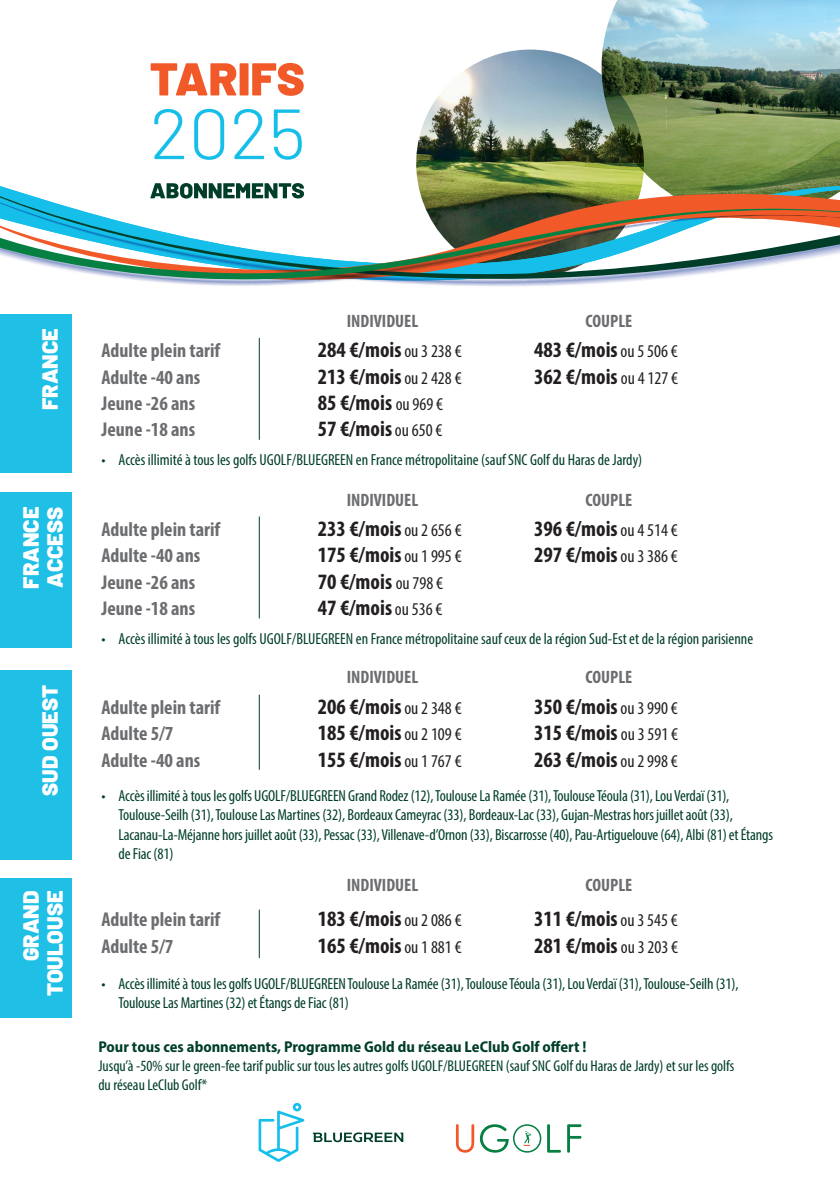
<style>
.page{position:relative;width:840px;height:1191px;background:#fff}
.page>*{position:absolute;margin:0;border:0;box-sizing:border-box;transform-origin:0 0}
.t1{font:700 condensed 22px "Myriad Pro";color:#231f20}
.t2{font:900 22px/24px "Barlow";color:#fff}
.t3{font:700 condensed 20px "Myriad Pro";color:#6c6d70}
.t4{font:700 condensed 18px "Myriad Pro";color:#6c6d70}
.t5{font:condensed 16px/19.2px "Myriad Pro";letter-spacing:-.01em;color:#003e29}
.t6{font:condensed 15.6px/18.8px "Myriad Pro";color:#003e29}
.t7{font:700 semi-condensed 15.6px "Myriad Pro";color:#003e29}
.s1{font-weight:400;font-size:18px}
</style>
<div class="page">
<img style="left:416px;top:50px;width:179px;height:123px">
<img style="left:595px;top:0;width:244px;height:173px">
<svg style="left:150px;top:63px;width:86px;height:32px"></svg>
<div style="left:239px;top:63px;width:9px;height:32px;background:#f15929"></div>
<svg style="left:252px;top:63px;width:51px;height:33px"></svg>
<svg style="left:154px;top:109px;width:30px;height:50px"></svg>
<svg style="left:194px;top:109px;width:30px;height:51px"></svg>
<svg style="left:234px;top:109px;width:30px;height:50px"></svg>
<svg style="left:274px;top:109px;width:27px;height:51px"></svg>
<svg style="left:0;top:173px;width:839px;height:33px"></svg>
<svg style="left:130px;top:279px;width:523px;height:8px"></svg>
<svg style="left:0;top:206px;width:839px;height:73px"></svg>
<svg style="left:313px;top:1132px;width:90px;height:10px"></svg>
<svg style="left:258px;top:1102px;width:46px;height:60px"></svg>
<svg style="left:547px;top:1124px;width:13px;height:28px"></svg>
<svg style="left:567px;top:1124px;width:14px;height:28px"></svg>
<svg style="left:455px;top:1124px;width:86px;height:28px"></svg>
<div style="left:0;top:314px;width:71px;height:158px;background:#20c0e6"></div>
<hr style="left:259px;top:338px;width:1px;height:102px;background:#003e29">
<div style="left:0;top:492px;width:71px;height:156px;background:#20c0e6"></div>
<hr style="left:259px;top:516px;width:1px;height:102px;background:#003e29">
<div style="left:0;top:670px;width:71px;height:189px;background:#20c0e6"></div>
<hr style="left:259px;top:694px;width:1px;height:75px;background:#003e29">
<div style="left:0;top:878px;width:71px;height:139px;background:#20c0e6"></div>
<hr style="left:259px;top:909px;width:1px;height:49px;background:#003e29">
<h1 class="t2" style="left:38px;top:410px;width:83px;rotate:-90deg">FRANCE</h1>
<h1 class="t2" style="left:19px;top:588px;width:83px;rotate:-90deg">FRANCE<br>ACCESS</h1>
<h1 class="t2" style="left:38px;top:795px;width:112px;rotate:-90deg">SUD OUEST</h1>
<h1 class="t2" style="left:19px;top:996px;width:107px;text-align:right;rotate:-90deg">GRAND<br>TOULOUSE</h1>
<p class="t4" style="left:346px;top:310px;width:73px">INDIVIDUEL</p>
<p class="t4" style="left:585px;top:310px;width:48px">COUPLE</p>
<p class="t3" style="left:101px;top:338px;width:120px">Adulte plein tarif</p>
<h1 class="t1" style="left:317px;top:336px;width:145px">284 €/mois <span class="s1">ou 3 238 €</span></h1>
<h1 class="t1" style="left:533px;top:336px;width:145px">483 €/mois <span class="s1">ou 5 506 €</span></h1>
<p class="t3" style="left:101px;top:364px;width:100px">Adulte -40 ans</p>
<h1 class="t1" style="left:317px;top:362px;width:145px">213 €/mois <span class="s1">ou 2 428 €</span></h1>
<h1 class="t1" style="left:533px;top:362px;width:145px">362 €/mois <span class="s1">ou 4 127 €</span></h1>
<p class="t3" style="left:101px;top:391px;width:95px">Jeune -26 ans</p>
<h1 class="t1" style="left:317px;top:389px;width:127px">85 €/mois <span class="s1">ou 969 €</span></h1>
<p class="t3" style="left:101px;top:417px;width:95px">Jeune -18 ans</p>
<h1 class="t1" style="left:317px;top:415px;width:126px">57 €/mois <span class="s1">ou 650 €</span></h1>
<p class="t5" style="left:101px;top:450px;width:542px">• Accès illimité à tous les golfs UGOLF/BLUEGREEN en France métropolitaine (sauf SNC Golf du Haras de Jardy)</p>
<p class="t4" style="left:346px;top:489px;width:73px">INDIVIDUEL</p>
<p class="t4" style="left:585px;top:489px;width:48px">COUPLE</p>
<p class="t3" style="left:101px;top:517px;width:120px">Adulte plein tarif</p>
<h1 class="t1" style="left:317px;top:515px;width:145px">233 €/mois <span class="s1">ou 2 656 €</span></h1>
<h1 class="t1" style="left:533px;top:515px;width:145px">396 €/mois <span class="s1">ou 4 514 €</span></h1>
<p class="t3" style="left:101px;top:543px;width:100px">Adulte -40 ans</p>
<h1 class="t1" style="left:317px;top:541px;width:145px">175 €/mois <span class="s1">ou 1 995 €</span></h1>
<h1 class="t1" style="left:533px;top:541px;width:145px">297 €/mois <span class="s1">ou 3 386 €</span></h1>
<p class="t3" style="left:101px;top:569px;width:95px">Jeune -26 ans</p>
<h1 class="t1" style="left:317px;top:567px;width:127px">70 €/mois <span class="s1">ou 798 €</span></h1>
<p class="t3" style="left:101px;top:596px;width:95px">Jeune -18 ans</p>
<h1 class="t1" style="left:317px;top:594px;width:126px">47 €/mois <span class="s1">ou 536 €</span></h1>
<p class="t5" style="left:101px;top:629px;width:652px">• Accès illimité à tous les golfs UGOLF/BLUEGREEN en France métropolitaine sauf ceux de la région Sud-Est et de la région parisienne</p>
<p class="t4" style="left:346px;top:665px;width:73px">INDIVIDUEL</p>
<p class="t4" style="left:585px;top:665px;width:48px">COUPLE</p>
<p class="t3" style="left:101px;top:695px;width:120px">Adulte plein tarif</p>
<h1 class="t1" style="left:317px;top:693px;width:145px">206 €/mois <span class="s1">ou 2 348 €</span></h1>
<h1 class="t1" style="left:533px;top:693px;width:145px">350 €/mois <span class="s1">ou 3 990 €</span></h1>
<p class="t3" style="left:101px;top:721px;width:73px">Adulte 5/7</p>
<h1 class="t1" style="left:317px;top:719px;width:145px">185 €/mois <span class="s1">ou 2 109 €</span></h1>
<h1 class="t1" style="left:533px;top:719px;width:145px">315 €/mois <span class="s1">ou 3 591 €</span></h1>
<p class="t3" style="left:101px;top:747px;width:100px">Adulte -40 ans</p>
<h1 class="t1" style="left:317px;top:745px;width:145px">155 €/mois <span class="s1">ou 1 767 €</span></h1>
<h1 class="t1" style="left:533px;top:745px;width:145px">263 €/mois <span class="s1">ou 2 998 €</span></h1>
<p class="t5" style="left:118px;top:786px;width:655px;text-indent:-17px">• Accès illimité à tous les golfs UGOLF/BLUEGREEN Grand Rodez (12), Toulouse La Ramée (31), Toulouse Téoula (31), Lou Verdaï (31), Toulouse-Seilh (31), Toulouse Las Martines (32), Bordeaux Cameyrac (33), Bordeaux-Lac (33), Gujan-Mestras hors juillet août (33), Lacanau-La-Méjanne hors juillet août (33), Pessac (33), Villenave-d’Ornon (33), Biscarrosse (40), Pau-Artiguelouve (64), Albi (81) et Étangs de Fiac (81)</p>
<p class="t4" style="left:346px;top:874px;width:73px">INDIVIDUEL</p>
<p class="t4" style="left:585px;top:874px;width:48px">COUPLE</p>
<p class="t3" style="left:101px;top:907px;width:120px">Adulte plein tarif</p>
<h1 class="t1" style="left:317px;top:905px;width:145px">183 €/mois <span class="s1">ou 2 086 €</span></h1>
<h1 class="t1" style="left:533px;top:905px;width:145px">311 €/mois <span class="s1">ou 3 545 €</span></h1>
<p class="t3" style="left:101px;top:933px;width:73px">Adulte 5/7</p>
<h1 class="t1" style="left:317px;top:931px;width:145px">165 €/mois <span class="s1">ou 1 881 €</span></h1>
<h1 class="t1" style="left:533px;top:931px;width:145px">281 €/mois <span class="s1">ou 3 203 €</span></h1>
<p class="t5" style="left:118px;top:973px;width:621px;text-indent:-17px">• Accès illimité à tous les golfs UGOLF/BLUEGREEN Toulouse La Ramée (31), Toulouse Téoula (31), Lou Verdaï (31), Toulouse-Seilh (31),<br>Toulouse Las Martines (32) et Étangs de Fiac (81)</p>
<p class="t7" style="left:98px;top:1036px;width:489px">Pour tous ces abonnements, Programme Gold du réseau LeClub Golf offert !</p>
<p class="t6" style="left:98px;top:1056px;width:637px">Jusqu’à -50% sur le green-fee tarif public sur tous les autres golfs UGOLF/BLUEGREEN (sauf SNC Golf du Haras de Jardy) et sur les golfs du réseau LeClub Golf*</p>
</div>
